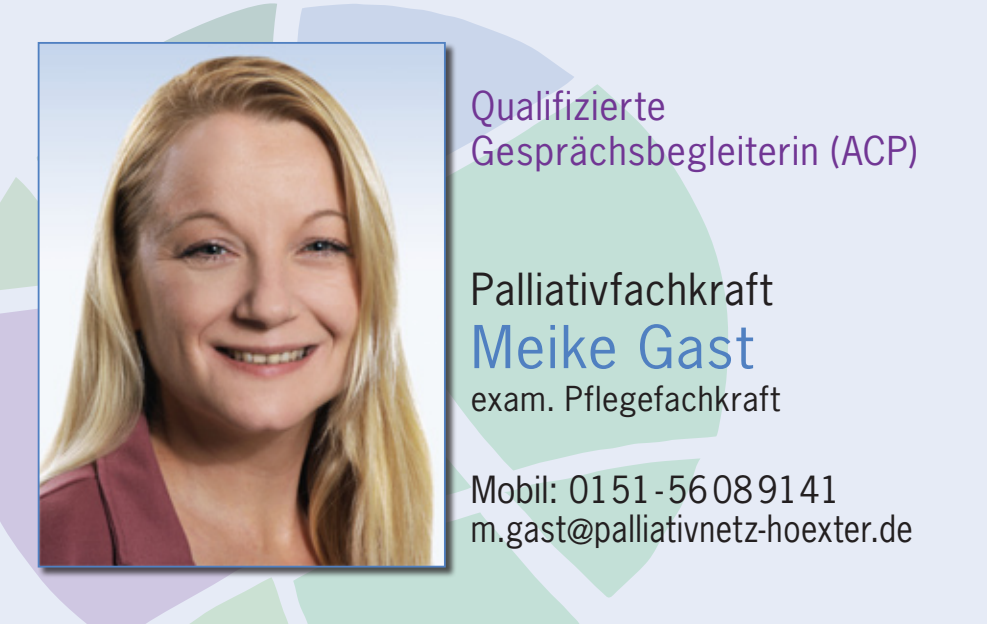
<style>
.page{position:relative;width:987px;height:624px;background:#fff}
.page>*{position:absolute;margin:0;border:0;box-sizing:border-box;transform-origin:0 0}
.t1{font:55.6px "News Gothic Std";letter-spacing:.025em;color:#5080c1;scale:1.05 1}
.t2{font:41.6px "News Gothic Std";letter-spacing:.025em;color:#231f20}
.t3{font:37.6px/44.8px "News Gothic Std";letter-spacing:.025em;color:#713694}
.t4{font:35.2px/38.4px "News Gothic Std";letter-spacing:.02em;color:#231f20}
.t5{font:32.4px "News Gothic Std";letter-spacing:.02em;color:#231f20}
.s1{font-size:32px}
</style>
<div class="page">
<div style="left:0;top:0;width:986px;height:624px;background:#e6ebf6"></div>
<svg style="left:0;top:177px;width:37px;height:113px;background:#ceded7"></svg>
<svg style="left:35px;top:3px;width:242px;height:264px"></svg>
<svg style="left:297px;top:4px;width:277px;height:80px;fill:#cad6eb"></svg>
<svg style="left:0;top:309px;width:142px;height:315px;fill:#cfc7e2"></svg>
<svg style="left:142px;top:594px;width:146px;height:30px"></svg>
<svg style="left:471px;top:84px;width:257px;height:375px;fill:#c3e0d7"></svg>
<div style="left:297px;top:512px;width:282px;height:112px;background:#c3e0d7"></div>
<svg style="left:502px;top:458px;width:198px;height:141px;fill:#c3e0d7"></svg>
<div style="left:38px;top:42px;width:433px;height:552px;background:#231f20;opacity:.75"></div>
<img style="left:37px;top:41px;width:409px;height:527px">
<p class="t3" style="left:471px;top:83px;width:448px">Qualifizierte<br>Gesprächsbegleiterin (ACP)</p>
<p class="t2" style="left:471px;top:262px;width:303px">Palliativfachkraft</p>
<h1 class="t1" style="left:471px;top:311px;width:271px">Meike Gast</h1>
<p class="t5" style="left:471px;top:378px;width:311px">exam. Pflegefachkraft</p>
<p class="t4" style="left:471px;top:470px;width:444px">Mobil: 0151-56089141 m.gast<span class="s1">@</span>palliativnetz-hoexter.de</p>
</div>
